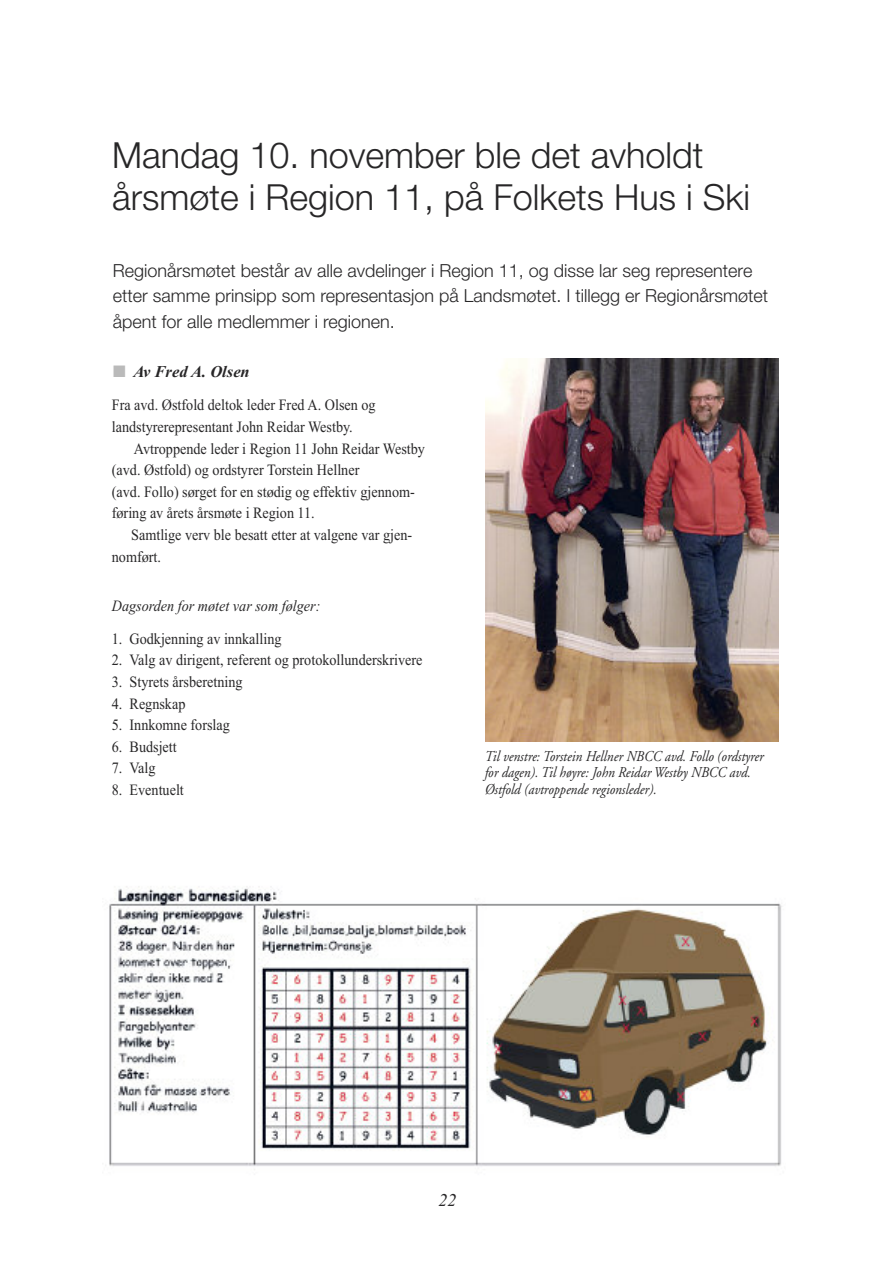
<style>
.page{position:relative;width:893px;height:1263px;background:#fff}
.page>*{position:absolute;margin:0;border:0;box-sizing:border-box;transform-origin:0 0}
.t1{font:300 36px/42px "Helvetica Neue";color:#272627}
.t2{font:300 18px/25.5px "Helvetica Neue";color:#272627}
.t3{font:italic 18px "Times New Roman";color:#272627}
.t4{font:italic 700 16.5px "Times New Roman";color:#272627}
.t5{font:15.75px/21.6px "Times New Roman";color:#272627;scale:.9 1}
.t6{font:italic 15.75px "Times New Roman";color:#272627;scale:.9 1}
.t7{font:italic 15px/16.5px "Adobe Garamond";color:#272627;scale:.9 1}
.s1{color:#bababa}
</style>
<div class="page">
<img style="left:109px;top:886px;width:673px;height:284px">
<img style="left:485px;top:358px;width:294px;height:383px">
<h1 class="t1" style="left:112px;top:133px;width:640px">Mandag 10. november ble det avholdt årsmøte i Region 11, på Folkets Hus i Ski</h1>
<p class="t2" style="left:113px;top:257px;width:657px">Regionårsmøtet består av alle avdelinger i Region 11, og disse lar seg representere etter samme prinsipp som representasjon på Landsmøtet. I tillegg er Regionårsmøtet åpent for alle medlemmer i regionen.</p>
<p class="t4" style="left:113px;top:362px;width:138px"><span class="s1">■</span> Av Fred A. Olsen</p>
<p class="t5" style="left:112px;top:394px;width:295px">Fra avd. Østfold deltok leder Fred A. Olsen og landstyrerepresentant John Reidar Westby.</p>
<p class="t5" style="left:112px;top:437px;width:350px;text-indent:22px">Avtroppende leder i Region 11 John Reidar Westby (avd. Østfold) og ordstyrer Torstein Hellner<br>(avd. Follo) sørget for en stødig og effektiv gjennom&shy;føring av årets årsmøte i Region 11.</p>
<p class="t5" style="left:112px;top:524px;width:335px;text-indent:19px">Samtlige verv ble besatt etter at valgene var gjen&shy;nomført.</p>
<p class="t6" style="left:112px;top:596px;width:233px">Dagsorden for møtet var som følger:</p>
<p class="t5" style="left:112px;top:627px;width:190px">1. Godkjenning av innkalling</p>
<p class="t5" style="left:112px;top:649px;width:347px">2. Valg av dirigent, referent og protokollunderskrivere</p>
<p class="t5" style="left:112px;top:671px;width:147px">3. Styrets årsberetning</p>
<p class="t5" style="left:112px;top:692px;width:83px">4. Regnskap</p>
<p class="t5" style="left:112px;top:714px;width:133px">5. Innkomne forslag</p>
<p class="t5" style="left:112px;top:735px;width:74px">6. Budsjett</p>
<p class="t5" style="left:112px;top:757px;width:50px">7. Valg</p>
<p class="t5" style="left:112px;top:779px;width:82px">8. Eventuelt</p>
<p class="t7" style="left:485px;top:749px;width:311px">Til venstre: Torstein Hellner NBCC avd. Follo (ordstyrer for dagen). Til høyre: John Reidar Westby NBCC avd.<br>Østfold (avtroppende regionsleder).</p>
<p class="t3" style="left:438px;top:1190px;width:19px">22</p>
</div>
